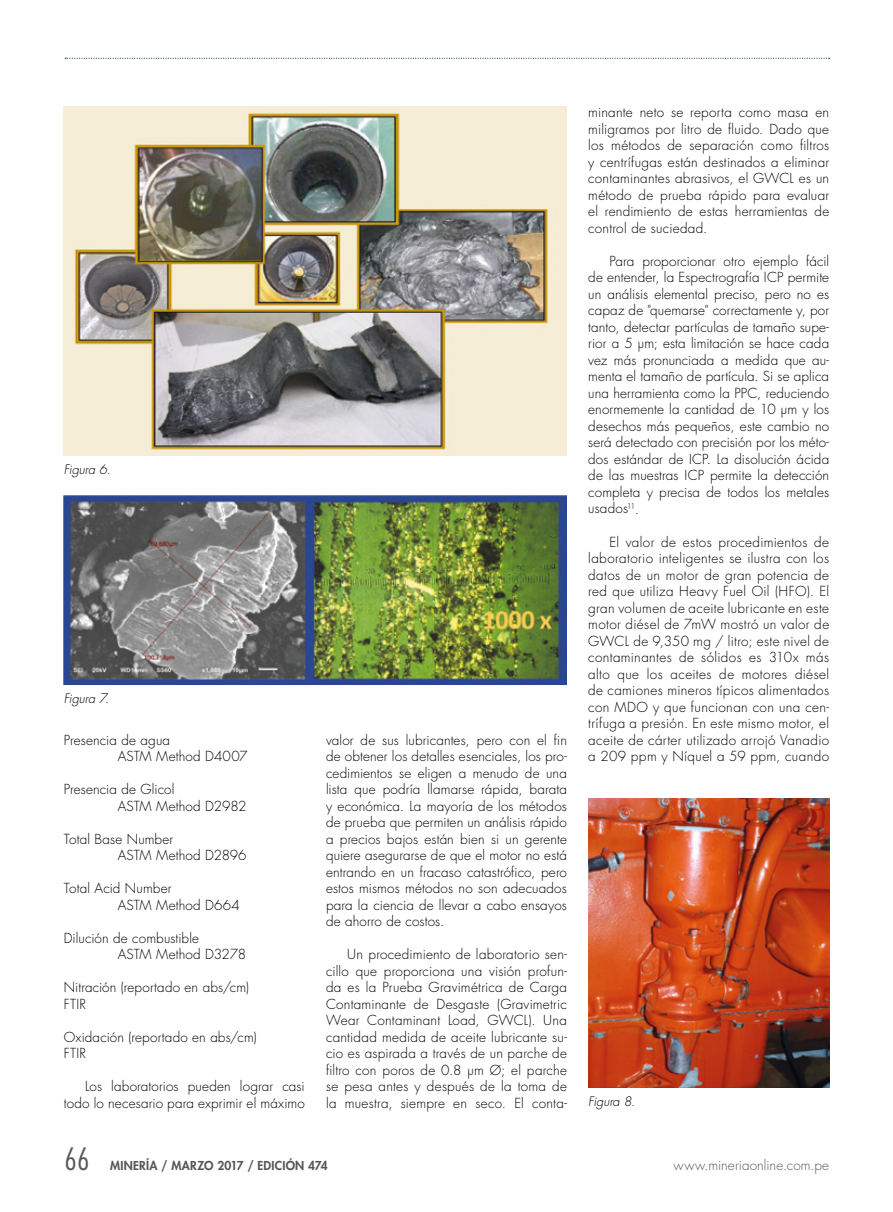
<style>
.page{position:relative;width:893px;height:1212px;background:#fff}
.page>*{position:absolute;margin:0;border:0;box-sizing:border-box;transform-origin:0 0}
.t1{font:300 condensed 30px "Futura Std";color:#575756}
.t2{font:300 13.5px/16.5px "Futura Std";letter-spacing:.015em;color:#000}
.t3{font:300 13.5px "Futura Std";letter-spacing:.01em;color:#575756}
.t4{font:italic 300 12.75px "Futura Std";letter-spacing:-.01em;color:#000}
.t5{font:800 12px "Futura Std";letter-spacing:.02em;color:#575756}
</style>
<div class="page">
<svg style="left:65px;top:58px;width:765px;height:1px"></svg>
<img style="left:64px;top:106px;width:503px;height:349px">
<img style="left:64px;top:496px;width:503px;height:189px">
<img style="left:588px;top:799px;width:241px;height:288px">
<p class="t4" style="left:64px;top:462px;width:49px">Figura 6.</p>
<p class="t4" style="left:64px;top:690px;width:47px">Figura 7.</p>
<p class="t2" style="left:118px;top:732px;width:131px;text-indent:-54px">Presencia de agua<br>ASTM Method D4007</p>
<p class="t2" style="left:118px;top:781px;width:130px;text-indent:-54px">Presencia de Glicol<br>ASTM Method D2982</p>
<p class="t2" style="left:118px;top:831px;width:130px;text-indent:-54px">Total Base Number<br>ASTM Method D2896</p>
<p class="t2" style="left:118px;top:880px;width:124px;text-indent:-54px">Total Acid Number<br>ASTM Method D664</p>
<p class="t2" style="left:118px;top:930px;width:130px;text-indent:-54px">Dilución de combustible<br>ASTM Method D3278</p>
<p class="t2" style="left:64px;top:979px;width:187px">Nitración (reportado en abs/cm)<br>FTIR</p>
<p class="t2" style="left:64px;top:1029px;width:195px">Oxidación (reportado en abs/cm)<br>FTIR</p>
<p class="t2" style="left:64px;top:1078px;width:242px;text-align:right">Los laboratorios pueden lograr casi todo lo necesario para exprimir el máximo</p>
<p class="t2" style="left:326px;top:732px;width:242px;text-align:justify">valor de sus lubricantes, pero con el fin de obtener los detalles esenciales, los pro&shy;cedimientos se eligen a menudo de una lista que podría llamarse rápida, barata y económica. La mayoría de los métodos de prueba que permiten un análisis rápido a precios bajos están bien si un gerente quiere asegurarse de que el motor no está entrando en un fracaso catastrófico, pero estos mismos métodos no son adecuados para la ciencia de llevar a cabo ensayos de ahorro de costos.</p>
<p class="t2" style="left:326px;top:946px;width:242px;text-align:justify;text-indent:21px">Un procedimiento de laboratorio sen&shy;cillo que proporciona una visión profun&shy;da es la Prueba Gravimétrica de Carga Contaminante de Desgaste (Gravimetric Wear Contaminant Load, GWCL). Una cantidad medida de aceite lubricante su&shy;cio es aspirada a través de un parche de filtro con poros de 0.8 μm Ø; el parche se pesa antes y después de la toma de la muestra, siempre en seco. El conta-</p>
<p class="t2" style="left:588px;top:105px;width:242px;text-align:justify">minante neto se reporta como masa en miligramos por litro de fluido. Dado que los métodos de separación como filtros y centrífugas están destinados a eliminar contaminantes abrasivos, el GWCL es un método de prueba rápido para evaluar el rendimiento de estas herramientas de control de suciedad.</p>
<p class="t2" style="left:588px;top:253px;width:242px;text-align:justify;text-indent:21px">Para proporcionar otro ejemplo fácil de entender, la Espectrografía ICP permite un análisis elemental preciso, pero no es capaz de "quemarse" correctamente y, por tanto, detectar partículas de tamaño supe&shy;rior a 5 μm; esta limitación se hace cada vez más pronunciada a medida que au&shy;menta el tamaño de partícula. Si se aplica una herramienta como la PPC, reduciendo enormemente la cantidad de 10 μm y los desechos más pequeños, este cambio no será detectado con precisión por los méto&shy;dos estándar de ICP. La disolución ácida de las muestras ICP permite la detección completa y precisa de todos los metales usados<sup>11</sup>.</p>
<p class="t2" style="left:588px;top:534px;width:242px;text-align:justify;text-indent:21px">El valor de estos procedimientos de laboratorio inteligentes se ilustra con los datos de un motor de gran potencia de red que utiliza Heavy Fuel Oil (HFO). El gran volumen de aceite lubricante en este motor diésel de 7mW mostró un valor de GWCL de 9,350 mg / litro; este nivel de contaminantes de sólidos es 310x más alto que los aceites de motores diésel de camiones mineros típicos alimentados con MDO y que funcionan con una cen&shy;trífuga a presión. En este mismo motor, el aceite de cárter utilizado arrojó Vanadio a 209 ppm y Níquel a 59 ppm, cuando</p>
<p class="t4" style="left:588px;top:1093px;width:48px">Figura 8.</p>
<h1 class="t1" style="left:65px;top:1141px;width:26px">66</h1>
<p class="t5" style="left:110px;top:1158px;width:219px">MINERÍA / MARZO 2017 / EDICIÓN 474</p>
<p class="t3" style="left:674px;top:1157px;width:157px">www.mineriaonline.com.pe</p>
</div>
